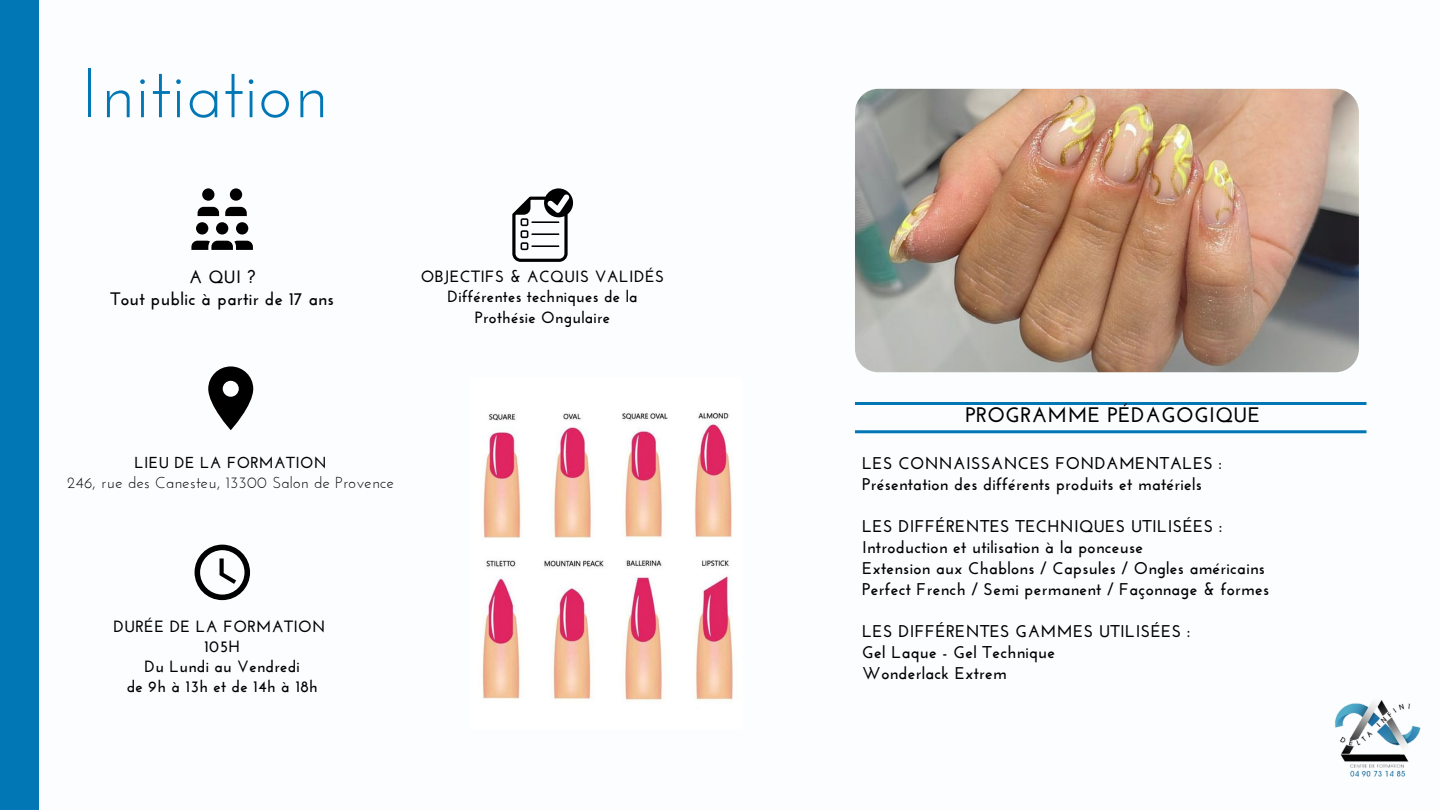
<style>
.page{position:relative;width:1440px;height:810px;background:#fbfdfe}
.page>*{position:absolute;margin:0;border:0;box-sizing:border-box;transform-origin:0 0}
.t1{font:70px "Josefin Sans";letter-spacing:.02em;color:#0177b5}
.t2{font:700 21px "Josefin Sans";letter-spacing:.02em;color:#000}
.t3{font:700 18px/22.3px "Josefin Sans";letter-spacing:.02em;color:#000;text-align:center}
.t4{font:700 17px/21px "Josefin Sans";letter-spacing:.02em;color:#000}
.t5{font:700 16.3px/20.2px "Josefin Sans";letter-spacing:.02em;color:#000;text-align:center}
.t6{font:15.9px "Josefin Sans";letter-spacing:.02em;color:#000}
.t7{font:700 15.9px "Josefin Sans";letter-spacing:.02em;color:#000}
</style>
<div class="page">
<div style="left:0;top:0;width:39px;height:810px;background:#0177b5"></div>
<img style="left:855px;top:89px;width:504px;height:283px;border-radius:23px">
<hr style="left:855px;top:430px;width:511px;height:3px;background:#0177b5">
<hr style="left:855px;top:402px;width:511px;height:3px;background:#0177b5">
<svg style="left:191px;top:188px;width:62px;height:62px"></svg>
<svg style="left:208px;top:366px;width:45px;height:64px"></svg>
<svg style="left:512px;top:188px;width:61px;height:74px"></svg>
<svg style="left:195px;top:545px;width:55px;height:55px"></svg>
<img style="left:1335px;top:700px;width:86px;height:77px">
<img style="left:482px;top:412px;width:251px;height:289px">
<h1 class="t1" style="left:81px;top:65px;width:248px">Initiation</h1>
<p class="t3" style="left:110px;top:268px;width:225px">A QUI ?<br>Tout public à partir de 17 ans</p>
<p class="t5" style="left:421px;top:268px;width:245px">OBJECTIFS &amp; ACQUIS VALIDÉS<br>Différentes techniques de la<br>Prothésie Ongulaire</p>
<p class="t7" style="left:135px;top:456px;width:194px">LIEU DE LA FORMATION</p>
<p class="t6" style="left:67px;top:476px;width:328px">246, rue des Canesteu, 13300 Salon de Provence</p>
<p class="t5" style="left:114px;top:618px;width:213px">DURÉE DE LA FORMATION<br>105H<br>Du Lundi au Vendredi<br>de 9h à 13h et de 14h à 18h</p>
<p class="t2" style="left:965px;top:407px;width:296px">PROGRAMME PÉDAGOGIQUE</p>
<p class="t4" style="left:862px;top:454px;width:361px">LES CONNAISSANCES FONDAMENTALES :<br>Présentation des différents produits et matériels</p>
<p class="t4" style="left:862px;top:517px;width:408px">LES DIFFÉRENTES TECHNIQUES UTILISÉES :<br>Introduction et utilisation à la ponceuse<br>Extension aux Chablons / Capsules / Ongles américains Perfect French / Semi permanent / Façonnage &amp; formes</p>
<p class="t4" style="left:862px;top:622px;width:329px">LES DIFFÉRENTES GAMMES UTILISÉES :<br>Gel Laque - Gel Technique<br>Wonderlack Extrem</p>
</div>
